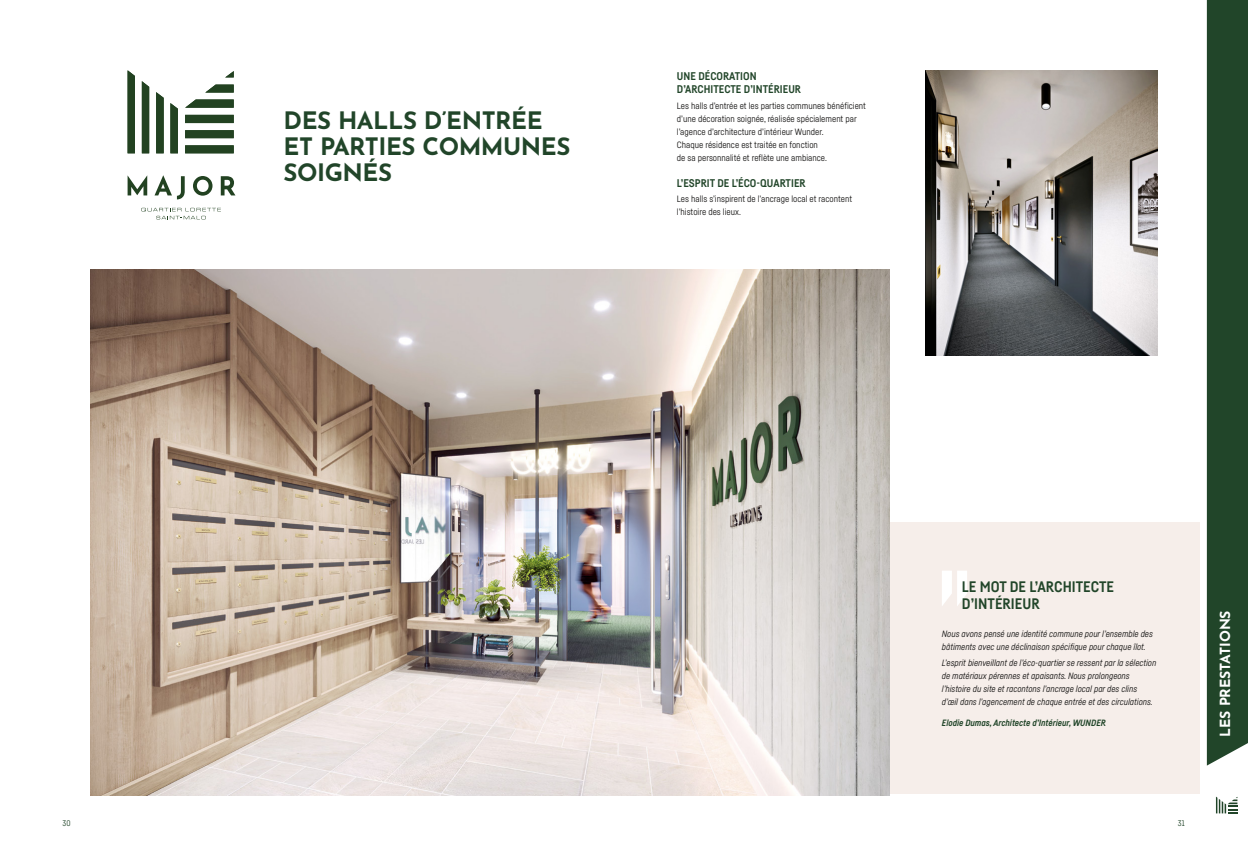
<style>
.page{position:relative;width:1248px;height:851px;background:#fff}
.page>*{position:absolute;margin:0;border:0;box-sizing:border-box;transform-origin:0 0}
.t1{font:700 24px/26px "Josefin Sans";letter-spacing:-.02em;color:#214529}
.t2{font:700 15px/17px "Fabrikat";color:#214529}
.t3{font:700 14px "Josefin Sans";letter-spacing:-.01em;color:#fff}
.t4{font:700 11px/13px "Fabrikat";color:#214529}
.t5{font:italic 9px/13px "Fabrikat";color:#181716}
.t6{font:9px/13px "Fabrikat";color:#181716}
.t7{font:italic 700 9px "Fabrikat";color:#214529}
.t8{font:8px "Fabrikat";color:#214529}
</style>
<div class="page">
<div style="left:889px;top:522px;width:310px;height:272px;background:#f6eeea"></div>
<img style="left:91px;top:269px;width:798px;height:526px">
<img style="left:925px;top:71px;width:232px;height:284px">
<svg style="left:942px;top:571px;width:25px;height:35px"></svg>
<svg style="left:128px;top:70px;width:106px;height:83px"></svg>
<svg style="left:128px;top:176px;width:19px;height:19px"></svg>
<svg style="left:154px;top:175px;width:31px;height:24px"></svg>
<svg style="left:193px;top:176px;width:19px;height:20px"></svg>
<svg style="left:221px;top:176px;width:14px;height:19px"></svg>
<svg style="left:141px;top:208px;width:80px;height:11px"></svg>
<div style="left:1206px;top:0;width:41px;height:765px;background:#214529"></div>
<svg style="left:1215px;top:796px;width:22px;height:17px"></svg>
<h1 class="t1" style="left:283px;top:104px;width:288px">DES HALLS D’ENTRÉE<br>ET PARTIES COMMUNES<br>SOIGNÉS</h1>
<p class="t4" style="left:677px;top:69px;width:126px">UNE DÉCORATION<br>D’ARCHITECTE D’INTÉRIEUR</p>
<p class="t6" style="left:677px;top:99px;width:190px">Les halls d’entrée et les parties communes bénéficient d’une décoration soignée, réalisée spécialement par l’agence d’architecture d’intérieur Wunder.<br>Chaque résidence est traitée en fonction<br>de sa personnalité et reflète une ambiance.</p>
<p class="t4" style="left:677px;top:176px;width:130px">L’ESPRIT DE L’ÉCO-QUARTIER</p>
<p class="t6" style="left:677px;top:192px;width:177px">Les halls s’inspirent de l’ancrage local et racontent l’histoire des lieux.</p>
<h2 class="t2" style="left:961px;top:578px;width:154px">LE MOT DE L’ARCHITECTE<br>D’INTÉRIEUR</h2>
<p class="t5" style="left:941px;top:627px;width:212px">Nous avons pensé une identité commune pour l’ensemble des bâtiments avec une déclinaison spécifique pour chaque îlot.</p>
<p class="t5" style="left:941px;top:655px;width:216px">L’esprit bienveillant de l’éco-quartier se ressent par la sélection de matériaux pérennes et apaisants. Nous prolongeons l’histoire du site et racontons l’ancrage local par des clins<br>d’œil dans l’agencement de chaque entrée et des circulations.</p>
<p class="t7" style="left:941px;top:717px;width:165px">Elodie Dumas, Architecte d’Intérieur, WUNDER</p>
<p class="t8" style="left:63px;top:818px;width:10px">30</p>
<p class="t8" style="left:1177px;top:818px;width:8px">31</p>
<h3 class="t3" style="left:1212px;top:736px;width:128px;rotate:-90deg">LES PRESTATIONS</h3>
</div>
